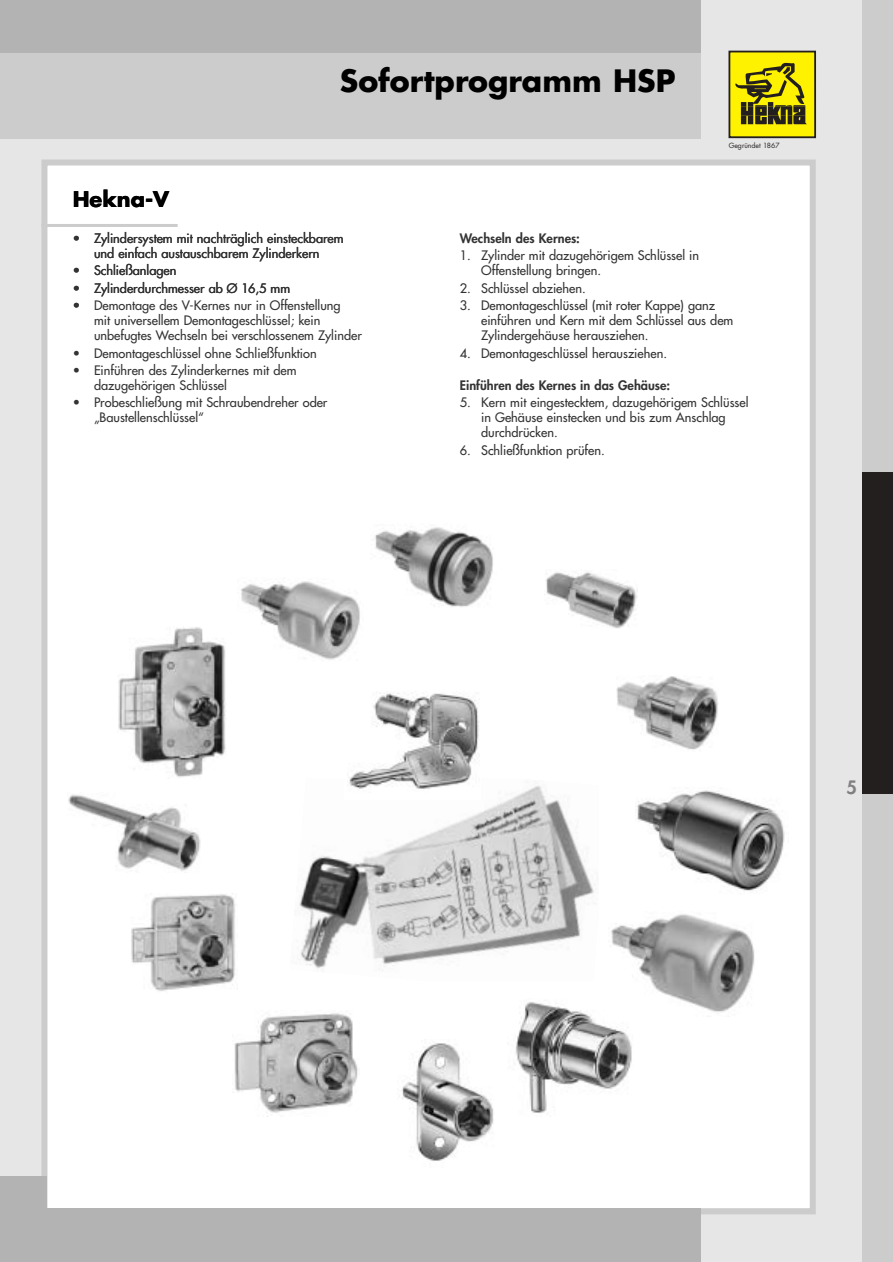
<style>
.page{position:relative;width:893px;height:1262px;background:#fff}
.page>*{position:absolute;margin:0;border:0;box-sizing:border-box;transform-origin:0 0}
.t1{font:700 30px "Futura";color:#000}
.t2{font:700 21px "Futura";color:#000}
.t3{font:800 18px "Futura";color:#808080}
.t4{font:12.75px/15px "Futura";color:#333}
.t5{font:800 12.75px "Futura";color:#333}
.t6{font:6.9px "Futura";color:#231f1f}
</style>
<div class="page">
<div style="left:0;top:0;width:892px;height:1261px;background:#e6e6e6"></div>
<div style="left:862px;top:0;width:30px;height:1261px;background:#ccc"></div>
<div style="left:728px;top:51px;width:88px;height:87px;background:#fff200;border:2px solid #231f1f"></div>
<svg style="left:735px;top:62px;width:71px;height:62px"></svg>
<div style="left:47px;top:165px;width:762px;height:1043px;background:#fff"></div>
<div style="left:41px;top:159px;width:774px;height:1055px;border:6px solid #ccc"></div>
<div style="left:862px;top:472px;width:30px;height:321px;background:#231f1f"></div>
<div style="left:0;top:0;width:700px;height:53px;background:#b3b3b3"></div>
<div style="left:0;top:53px;width:700px;height:85px;background:#ccc"></div>
<div style="left:0;top:1208px;width:700px;height:53px;background:#b3b3b3"></div>
<div style="left:0;top:1176px;width:47px;height:85px;background:#b3b3b3"></div>
<img style="left:375px;top:527px;width:118px;height:80px">
<img style="left:546px;top:572px;width:91px;height:57px">
<img style="left:241px;top:581px;width:119px;height:79px">
<img style="left:118px;top:627px;width:108px;height:150px">
<img style="left:637px;top:790px;width:148px;height:101px">
<img style="left:611px;top:914px;width:144px;height:98px">
<img style="left:616px;top:676px;width:102px;height:74px">
<img style="left:402px;top:1043px;width:92px;height:118px">
<img style="left:234px;top:1013px;width:124px;height:100px">
<img style="left:131px;top:893px;width:105px;height:98px">
<img style="left:68px;top:794px;width:133px;height:77px">
<div style="left:508px;top:996px;width:126px;height:123px;background:#fff"></div>
<img style="left:515px;top:1002px;width:117px;height:111px">
<hr style="left:41px;top:224px;width:137px;height:3px;background:#ccc">
<img style="left:299px;top:785px;width:296px;height:185px">
<div style="left:345px;top:687px;width:136px;height:112px;background:#fff"></div>
<img style="left:349px;top:693px;width:130px;height:96px">
<h1 class="t1" style="left:340px;top:67px;width:337px">Sofortprogramm HSP</h1>
<p class="t6" style="left:728px;top:142px;width:53px">Gegründet 1867</p>
<h2 class="t2" style="left:73px;top:190px;width:98px">Hekna-V</h2>
<p class="t4" style="left:73px;top:232px;width:272px;text-align:center">• Zylindersystem mit nachträglich einsteckbarem und einfach austauschbarem Zylinderkern</p>
<p class="t4" style="left:73px;top:264px;width:105px">• Schließanlagen</p>
<p class="t4" style="left:73px;top:281px;width:219px">• Zylinderdurchmesser ab Ø 16,5 mm</p>
<p class="t4" style="left:94px;top:299px;width:269px;text-indent:-21px">• Demontage des V-Kernes nur in Offenstellung<br>mit universellem Demontageschlüssel; kein unbefugtes Wechseln bei verschlossenem Zylinder</p>
<p class="t4" style="left:73px;top:346px;width:245px">• Demontageschlüssel ohne Schließfunktion</p>
<p class="t4" style="left:94px;top:364px;width:204px;text-indent:-21px">• Einführen des Zylinderkernes mit dem dazugehörigen Schlüssel</p>
<p class="t4" style="left:94px;top:396px;width:235px;text-indent:-21px">• Probeschließung mit Schraubendreher oder „Baustellenschlüssel“</p>
<p class="t5" style="left:460px;top:232px;width:122px">Wechseln des Kernes:</p>
<p class="t4" style="left:481px;top:249px;width:219px;text-indent:-21px">1. Zylinder mit dazugehörigem Schlüssel in<br>Offenstellung bringen.</p>
<p class="t4" style="left:460px;top:281px;width:127px">2. Schlüssel abziehen.</p>
<p class="t4" style="left:481px;top:299px;width:254px;text-indent:-21px">3. Demontageschlüssel (mit roter Kappe) ganz einführen und Kern mit dem Schlüssel aus dem<br>Zylindergehäuse herausziehen.</p>
<p class="t4" style="left:460px;top:346px;width:209px">4. Demontageschlüssel herausziehen.</p>
<p class="t5" style="left:460px;top:379px;width:212px">Einführen des Kernes in das Gehäuse:</p>
<p class="t4" style="left:481px;top:396px;width:269px;text-indent:-21px">5. Kern mit eingestecktem, dazugehörigem Schlüssel in Gehäuse einstecken und bis zum Anschlag durchdrücken.</p>
<p class="t4" style="left:460px;top:443px;width:146px">6. Schließfunktion prüfen.</p>
<h3 class="t3" style="left:846px;top:778px;width:12px">5</h3>
</div>
